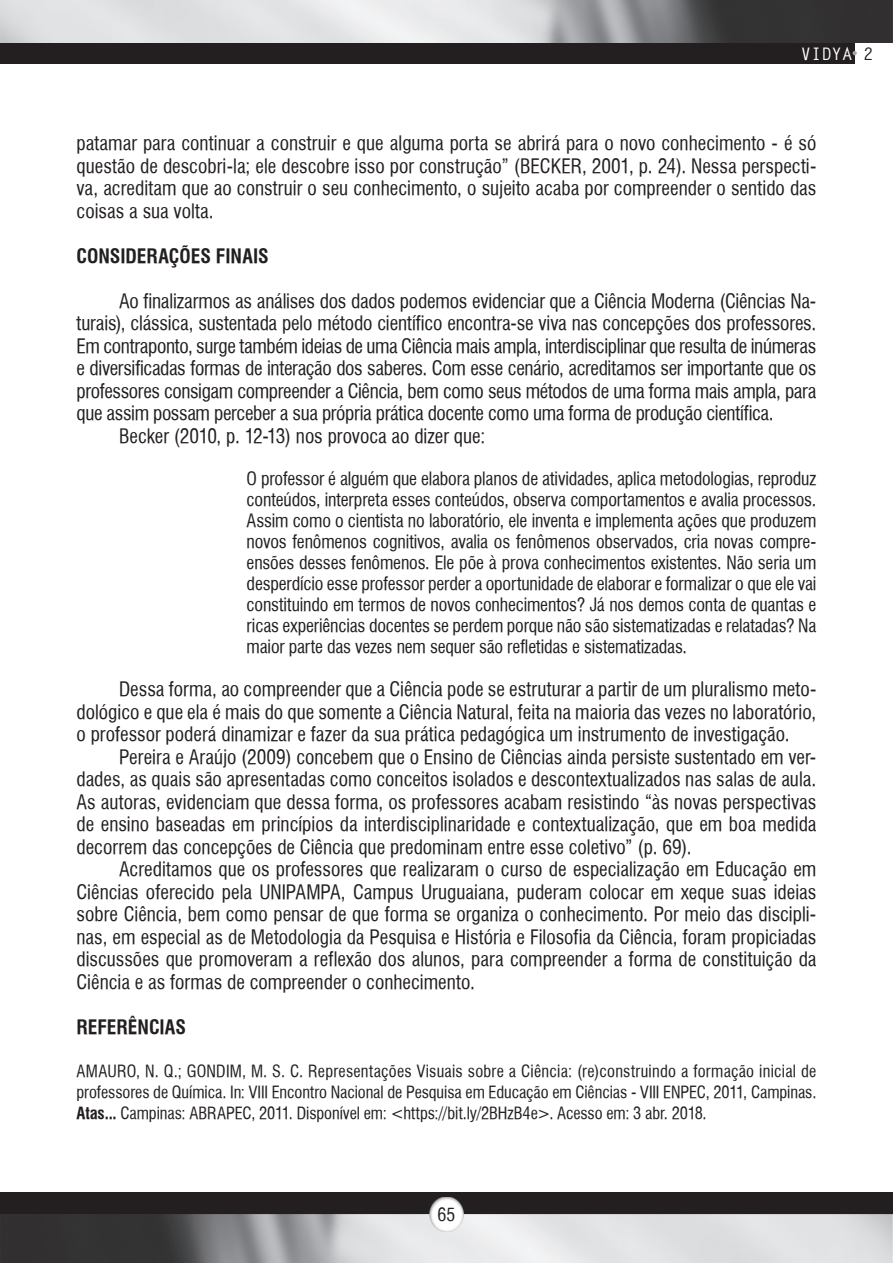
<style>
.page{position:relative;width:893px;height:1263px;background:#fff}
.page>*{position:absolute;margin:0;border:0;box-sizing:border-box;transform-origin:0 0}
.t1{font:19.5px/22.5px "Halvett Condensed";letter-spacing:-.01em;color:#231f20;text-align:justify}
.t2{font:700 condensed 19.5px "Halvett";color:#231f20}
.t3{font:18px/21px "Halvett Condensed";letter-spacing:-.01em;color:#231f20;text-align:justify}
.t4{font:700 17.25px "Letter Gothic Std";color:#fff}
.t5{font:16.5px/21px "Halvett Condensed";letter-spacing:-.005em;color:#231f20;text-align:justify}
.s1{color:#231f20}
.s2{font-family:"Halvett";font-weight:700;font-stretch:condensed}
</style>
<div class="page">
<div style="left:0;top:0;width:855px;height:64px;background:#231f20"></div>
<img style="left:0;top:0;width:893px;height:43px">
<svg style="left:853px;top:51px;width:4px;height:4px"></svg>
<div style="left:0;top:1193px;width:893px;height:70px;background:#231f20"></div>
<img style="left:0;top:1214px;width:893px;height:49px">
<img style="left:429px;top:1197px;width:34px;height:34px">
<p class="t4" style="left:801px;top:43px;width:74px">VIDYA <span class="s1">2</span></p>
<p class="t1" style="left:77px;top:132px;width:741px">patamar para continuar a construir e que alguma porta se abrirá para o novo conhecimento - é só questão de descobri-la; ele descobre isso por construção” (BECKER, 2001, p. 24). Nessa perspecti&shy;va, acreditam que ao construir o seu conhecimento, o sujeito acaba por compreender o sentido das coisas a sua volta.</p>
<p class="t2" style="left:77px;top:244px;width:194px">CONSIDERAÇÕES FINAIS</p>
<p class="t1" style="left:119px;top:289px;width:699px">Ao finalizarmos as análises dos dados podemos evidenciar que a Ciência Moderna (Ciências Na-</p>
<p class="t1" style="left:77px;top:312px;width:741px">turais), clássica, sustentada pelo método científico encontra-se viva nas concepções dos professores.</p>
<p class="t1" style="left:77px;top:334px;width:741px">Em contraponto, surge também ideias de uma Ciência mais ampla, interdisciplinar que resulta de inúmeras</p>
<p class="t1" style="left:77px;top:357px;width:741px">e diversificadas formas de interação dos saberes. Com esse cenário, acreditamos ser importante que os</p>
<p class="t1" style="left:77px;top:379px;width:741px">professores consigam compreender a Ciência, bem como seus métodos de uma forma mais ampla, para</p>
<p class="t1" style="left:77px;top:402px;width:699px">que assim possam perceber a sua própria prática docente como uma forma de produção científica.</p>
<p class="t1" style="left:119px;top:424px;width:368px">Becker (2010, p. 12-13) nos provoca ao dizer que:</p>
<p class="t3" style="left:247px;top:467px;width:571px">O professor é alguém que elabora planos de atividades, aplica metodologias, reproduz conteúdos, interpreta esses conteúdos, observa comportamentos e avalia processos.<br>Assim como o cientista no laboratório, ele inventa e implementa ações que produzem novos fenômenos cognitivos, avalia os fenômenos observados, cria novas compre&shy;ensões desses fenômenos. Ele põe à prova conhecimentos existentes. Não seria um desperdício esse professor perder a oportunidade de elaborar e formalizar o que ele vai constituindo em termos de novos conhecimentos? Já nos demos conta de quantas e ricas experiências docentes se perdem porque não são sistematizadas e relatadas? Na maior parte das vezes nem sequer são refletidas e sistematizadas.</p>
<p class="t1" style="left:77px;top:678px;width:741px;text-indent:43px">Dessa forma, ao compreender que a Ciência pode se estruturar a partir de um pluralismo meto&shy;dológico e que ela é mais do que somente a Ciência Natural, feita na maioria das vezes no laboratório, o professor poderá dinamizar e fazer da sua prática pedagógica um instrumento de investigação.</p>
<p class="t1" style="left:77px;top:745px;width:741px;text-indent:43px">Pereira e Araújo (2009) concebem que o Ensino de Ciências ainda persiste sustentado em ver&shy;dades, as quais são apresentadas como conceitos isolados e descontextualizados nas salas de aula.<br>As autoras, evidenciam que dessa forma, os professores acabam resistindo “às novas perspectivas de ensino baseadas em princípios da interdisciplinaridade e contextualização, que em boa medida decorrem das concepções de Ciência que predominam entre esse coletivo” (p. 69).</p>
<p class="t1" style="left:77px;top:858px;width:741px;text-indent:43px">Acreditamos que os professores que realizaram o curso de especialização em Educação em Ciências oferecido pela UNIPAMPA, Campus Uruguaiana, puderam colocar em xeque suas ideias sobre Ciência, bem como pensar de que forma se organiza o conhecimento. Por meio das discipli&shy;nas, em especial as de Metodologia da Pesquisa e História e Filosofia da Ciência, foram propiciadas discussões que promoveram a reflexão dos alunos, para compreender a forma de constituição da Ciência e as formas de compreender o conhecimento.</p>
<p class="t2" style="left:77px;top:1015px;width:111px">REFERÊNCIAS</p>
<p class="t5" style="left:77px;top:1061px;width:741px">AMAURO, N. Q.; GONDIM, M. S. C. Representações Visuais sobre a Ciência: (re)construindo a formação inicial de professores de Química. In: VIII Encontro Nacional de Pesquisa em Educação em Ciências - VIII ENPEC, 2011, Campinas.<br><span class="s2">Atas...</span> Campinas: ABRAPEC, 2011. Disponível em: &lt;https://bit.ly/2BHzB4e&gt;. Acesso em: 3 abr. 2018.</p>
<p class="t3" style="left:438px;top:1204px;width:19px">65</p>
</div>
